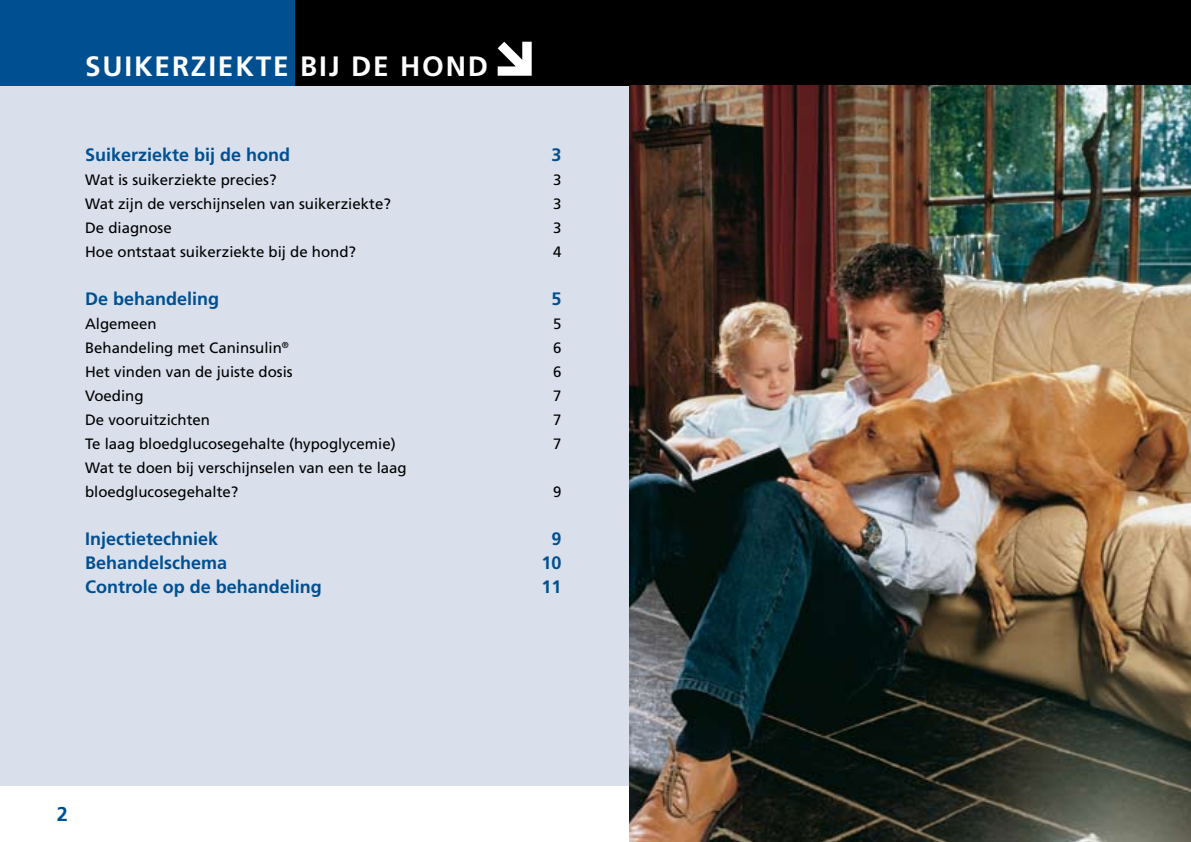
<style>
.page{position:relative;width:1191px;height:842px;background:#fff}
.page>*{position:absolute;margin:0;border:0;box-sizing:border-box;transform-origin:0 0}
.t1{font:700 28px "Frutiger";letter-spacing:.065em;color:#fff}
.t2{font:700 20px "Frutiger";color:#005091}
.t3{font:700 18px "Frutiger";color:#005091}
.t4{font:15px/24px "Frutiger";color:#000}
</style>
<div class="page">
<div style="left:0;top:0;width:1191px;height:785px;background:#dadfec"></div>
<div style="left:0;top:0;width:1191px;height:85px;background:#000"></div>
<div style="left:0;top:0;width:295px;height:85px;background:#005091"></div>
<svg style="left:497px;top:42px;width:34px;height:34px"></svg>
<img style="left:629px;top:85px;width:562px;height:757px">
<h1 class="t1" style="left:85px;top:49px;width:404px">SUIKERZIEKTE BIJ DE HOND</h1>
<p class="t3" style="left:85px;top:144px;width:207px">Suikerziekte bij de hond</p>
<p class="t3" style="left:551px;top:144px;width:12px">3</p>
<p class="t4" style="left:85px;top:167px;width:193px">Wat is suikerziekte precies?</p>
<p class="t4" style="left:553px;top:167px;width:10px">3</p>
<p class="t4" style="left:85px;top:191px;width:307px">Wat zijn de verschijnselen van suikerziekte?</p>
<p class="t4" style="left:553px;top:191px;width:10px">3</p>
<p class="t4" style="left:85px;top:215px;width:88px">De diagnose</p>
<p class="t4" style="left:553px;top:215px;width:10px">3</p>
<p class="t4" style="left:85px;top:239px;width:272px">Hoe ontstaat suikerziekte bij de hond?</p>
<p class="t4" style="left:553px;top:239px;width:10px">4</p>
<p class="t3" style="left:85px;top:288px;width:136px">De behandeling</p>
<p class="t3" style="left:551px;top:288px;width:12px">5</p>
<p class="t4" style="left:85px;top:311px;width:73px">Algemeen</p>
<p class="t4" style="left:553px;top:311px;width:10px">5</p>
<p class="t4" style="left:85px;top:335px;width:205px">Behandeling met Caninsulin<sup>®</sup></p>
<p class="t4" style="left:553px;top:335px;width:10px">6</p>
<p class="t4" style="left:85px;top:359px;width:209px">Het vinden van de juiste dosis</p>
<p class="t4" style="left:553px;top:359px;width:10px">6</p>
<p class="t4" style="left:85px;top:383px;width:60px">Voeding</p>
<p class="t4" style="left:553px;top:383px;width:10px">7</p>
<p class="t4" style="left:85px;top:407px;width:127px">De vooruitzichten</p>
<p class="t4" style="left:553px;top:407px;width:10px">7</p>
<p class="t4" style="left:85px;top:431px;width:312px">Te laag bloedglucosegehalte (hypoglycemie)</p>
<p class="t4" style="left:553px;top:431px;width:10px">7</p>
<p class="t4" style="left:85px;top:455px;width:323px">Wat te doen bij verschijnselen van een te laag bloedglucosegehalte?</p>
<p class="t4" style="left:553px;top:479px;width:10px">9</p>
<p class="t3" style="left:85px;top:528px;width:135px">Injectietechniek</p>
<p class="t3" style="left:551px;top:528px;width:12px">9</p>
<p class="t3" style="left:85px;top:552px;width:144px">Behandelschema</p>
<p class="t3" style="left:541px;top:552px;width:22px">10</p>
<p class="t3" style="left:85px;top:576px;width:238px">Controle op de behandeling</p>
<p class="t3" style="left:541px;top:576px;width:22px">11</p>
<h2 class="t2" style="left:57px;top:802px;width:13px">2</h2>
</div>
